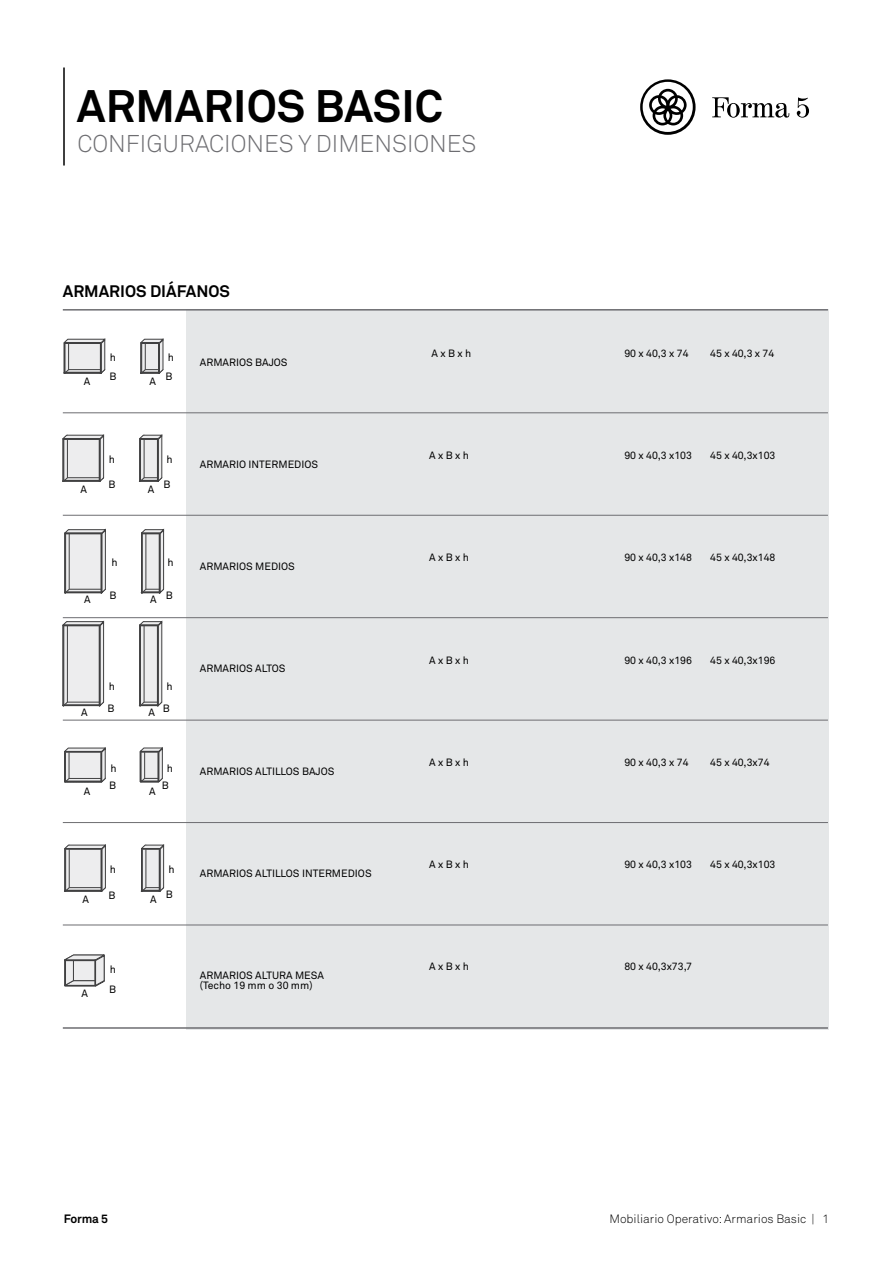
<style>
.page{position:relative;width:893px;height:1263px;background:#fff}
.page>*{position:absolute;margin:0;border:0;box-sizing:border-box;transform-origin:0 0}
.t1{font:700 45px "Akkurat";color:#000}
.t2{font:300 24px "Akkurat";color:#6d6d71}
.t3{font:700 16.5px "Akkurat";color:#000}
.t4{font:300 12px "Akkurat";color:#000}
.t5{font:700 12px "Akkurat";letter-spacing:-.02em;color:#000}
.t6{font:10.5px/16.5px "Akkurat";color:#000;text-align:center}
</style>
<div class="page">
<div style="left:186px;top:309px;width:642px;height:720px;background:#e5e7e8"></div>
<hr style="left:63px;top:413px;width:765px;height:1px;background:#6d6d71">
<hr style="left:63px;top:617px;width:765px;height:1px;background:#6d6d71">
<hr style="left:63px;top:822px;width:765px;height:1px;background:#6d6d71">
<hr style="left:63px;top:515px;width:765px;height:1px;background:#6d6d71">
<hr style="left:63px;top:720px;width:765px;height:1px;background:#6d6d71">
<hr style="left:63px;top:925px;width:765px;height:1px;background:#6d6d71">
<hr style="left:63px;top:309px;width:765px;height:2px;background:#6d6d71">
<hr style="left:63px;top:1027px;width:765px;height:2px;background:#6d6d71">
<svg style="left:63px;top:339px;width:42px;height:35px"></svg>
<div style="left:65px;top:372px;width:36px;height:1px;border:1px solid #404041"></div>
<div style="left:100px;top:343px;width:1px;height:30px;border:1px solid #404041"></div>
<div style="left:64px;top:342px;width:37px;height:2px;border:1px solid #404041"></div>
<svg style="left:140px;top:339px;width:24px;height:35px"></svg>
<svg style="left:62px;top:434px;width:42px;height:48px;background:#c9c9ca"></svg>
<div style="left:63px;top:438px;width:37px;height:2px;border:1px solid #404041"></div>
<svg style="left:139px;top:434px;width:23px;height:48px"></svg>
<svg style="left:64px;top:529px;width:42px;height:65px;background:#cacacb"></svg>
<div style="left:65px;top:533px;width:37px;height:1px;border:1px solid #404041"></div>
<svg style="left:141px;top:529px;width:23px;height:65px"></svg>
<svg style="left:62px;top:621px;width:42px;height:85px;background:#cccccd"></svg>
<div style="left:63px;top:625px;width:37px;height:1px;border:1px solid #404041"></div>
<svg style="left:139px;top:621px;width:23px;height:85px;background:#bababb"></svg>
<svg style="left:64px;top:844px;width:42px;height:48px;background:#c6c6c7"></svg>
<div style="left:65px;top:848px;width:37px;height:1px;border:1px solid #404041"></div>
<svg style="left:141px;top:844px;width:23px;height:48px"></svg>
<svg style="left:64px;top:954px;width:41px;height:33px"></svg>
<svg style="left:64px;top:747px;width:42px;height:36px"></svg>
<div style="left:65px;top:781px;width:36px;height:1px;border:1px solid #404041"></div>
<div style="left:101px;top:752px;width:1px;height:30px;border:1px solid #404041"></div>
<div style="left:64px;top:751px;width:38px;height:1px;border:1px solid #404041"></div>
<svg style="left:139px;top:747px;width:24px;height:36px"></svg>
<hr style="left:63px;top:68px;width:2px;height:98px;background:#000">
<svg style="left:712px;top:97px;width:77px;height:21px"></svg>
<svg style="left:797px;top:97px;width:12px;height:21px"></svg>
<svg style="left:640px;top:79px;width:56px;height:56px"></svg>
<h1 class="t1" style="left:77px;top:78px;width:368px">ARMARIOS BASIC</h1>
<h2 class="t2" style="left:77px;top:129px;width:401px">CONFIGURACIONES Y DIMENSIONES</h2>
<h3 class="t3" style="left:63px;top:281px;width:169px">ARMARIOS DIÁFANOS</h3>
<p class="t6" style="left:110px;top:348px;width:8px">h</p>
<p class="t6" style="left:168px;top:348px;width:8px">h</p>
<p class="t6" style="left:109px;top:368px;width:9px">B</p>
<p class="t6" style="left:165px;top:368px;width:9px">B</p>
<p class="t6" style="left:84px;top:373px;width:8px">A</p>
<p class="t6" style="left:150px;top:373px;width:8px">A</p>
<p class="t6" style="left:200px;top:354px;width:89px">ARMARIOS BAJOS</p>
<p class="t6" style="left:109px;top:450px;width:8px">h</p>
<p class="t6" style="left:167px;top:450px;width:8px">h</p>
<p class="t6" style="left:109px;top:476px;width:9px">B</p>
<p class="t6" style="left:163px;top:476px;width:9px">B</p>
<p class="t6" style="left:81px;top:481px;width:8px">A</p>
<p class="t6" style="left:148px;top:481px;width:8px">A</p>
<p class="t6" style="left:111px;top:553px;width:8px">h</p>
<p class="t6" style="left:168px;top:553px;width:8px">h</p>
<p class="t6" style="left:110px;top:586px;width:9px">B</p>
<p class="t6" style="left:166px;top:586px;width:9px">B</p>
<p class="t6" style="left:84px;top:591px;width:8px">A</p>
<p class="t6" style="left:150px;top:591px;width:8px">A</p>
<p class="t6" style="left:109px;top:677px;width:8px">h</p>
<p class="t6" style="left:167px;top:677px;width:8px">h</p>
<p class="t6" style="left:108px;top:699px;width:9px">B</p>
<p class="t6" style="left:163px;top:699px;width:9px">B</p>
<p class="t6" style="left:81px;top:704px;width:8px">A</p>
<p class="t6" style="left:148px;top:704px;width:8px">A</p>
<p class="t6" style="left:84px;top:782px;width:8px">A</p>
<p class="t6" style="left:111px;top:760px;width:8px">h</p>
<p class="t6" style="left:109px;top:777px;width:9px">B</p>
<p class="t6" style="left:162px;top:760px;width:13px">h<br>B</p>
<p class="t6" style="left:149px;top:782px;width:8px">A</p>
<p class="t6" style="left:200px;top:456px;width:120px">ARMARIO INTERMEDIOS</p>
<p class="t6" style="left:200px;top:558px;width:97px">ARMARIOS MEDIOS</p>
<p class="t6" style="left:200px;top:660px;width:87px">ARMARIOS ALTOS</p>
<p class="t6" style="left:200px;top:762px;width:136px">ARMARIOS ALTILLOS BAJOS</p>
<p class="t6" style="left:110px;top:860px;width:8px">h</p>
<p class="t6" style="left:168px;top:860px;width:8px">h</p>
<p class="t6" style="left:108px;top:887px;width:9px">B</p>
<p class="t6" style="left:83px;top:891px;width:8px">A</p>
<p class="t6" style="left:150px;top:891px;width:8px">A</p>
<p class="t6" style="left:166px;top:886px;width:9px">B</p>
<p class="t6" style="left:81px;top:985px;width:8px">A</p>
<p class="t6" style="left:110px;top:961px;width:8px">h</p>
<p class="t6" style="left:109px;top:981px;width:9px">B</p>
<p class="t6" style="left:200px;top:865px;width:173px">ARMARIOS ALTILLOS INTERMEDIOS</p>
<p class="t6" style="left:200px;top:970px;width:126px;line-height:10.5px;text-align:left">ARMARIOS ALTURA MESA (Techo 19 mm o 30 mm)</p>
<p class="t6" style="left:432px;top:345px;width:41px">A x B x h</p>
<p class="t6" style="left:429px;top:447px;width:41px">A x B x h</p>
<p class="t6" style="left:429px;top:549px;width:41px">A x B x h</p>
<p class="t6" style="left:429px;top:651px;width:41px">A x B x h</p>
<p class="t6" style="left:429px;top:754px;width:41px">A x B x h</p>
<p class="t6" style="left:429px;top:856px;width:41px">A x B x h</p>
<p class="t6" style="left:429px;top:958px;width:41px">A x B x h</p>
<p class="t5" style="left:64px;top:1211px;width:46px">Forma 5</p>
<p class="t6" style="left:624px;top:345px;width:66px">90 x 40,3 x 74</p>
<p class="t6" style="left:710px;top:345px;width:66px">45 x 40,3 x 74</p>
<p class="t6" style="left:624px;top:447px;width:69px">90 x 40,3 x103</p>
<p class="t6" style="left:710px;top:447px;width:67px">45 x 40,3x103</p>
<p class="t6" style="left:624px;top:549px;width:69px">90 x 40,3 x148</p>
<p class="t6" style="left:710px;top:549px;width:67px">45 x 40,3x148</p>
<p class="t6" style="left:624px;top:651px;width:69px">90 x 40,3 x196</p>
<p class="t6" style="left:710px;top:651px;width:67px">45 x 40,3x196</p>
<p class="t6" style="left:624px;top:754px;width:66px">90 x 40,3 x 74</p>
<p class="t6" style="left:710px;top:754px;width:61px">45 x 40,3x74</p>
<p class="t6" style="left:624px;top:856px;width:69px">90 x 40,3 x103</p>
<p class="t6" style="left:710px;top:856px;width:67px">45 x 40,3x103</p>
<p class="t6" style="left:624px;top:958px;width:69px">80 x 40,3x73,7</p>
<p class="t4" style="left:609px;top:1211px;width:221px">Mobiliario Operativo: Armarios Basic | 1</p>
</div>
